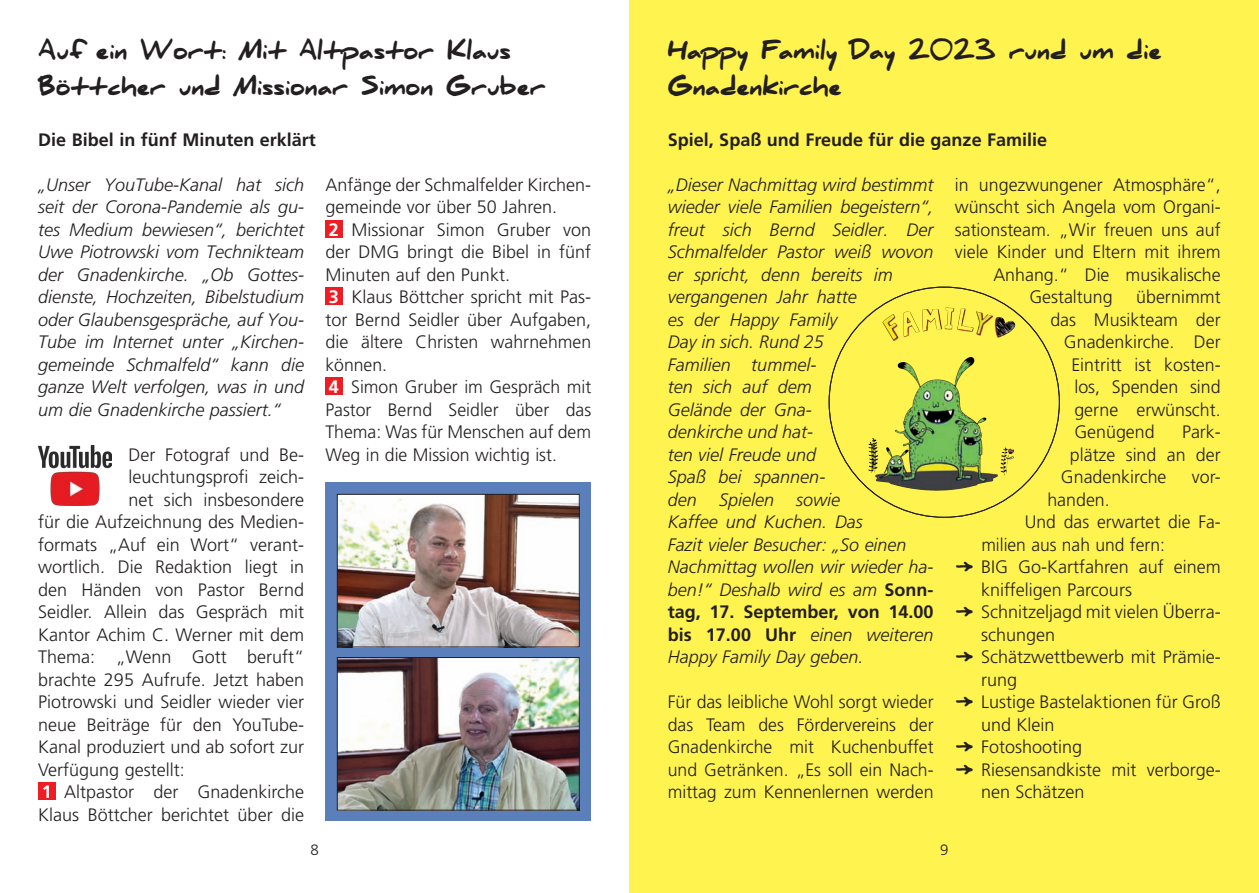
<style>
.page{position:relative;width:1259px;height:893px;background:#fff}
.page>*{position:absolute;margin:0;border:0;box-sizing:border-box;transform-origin:0 0}
.t1{font:900 22.5px/36px "Daniel";color:#231f20}
.t2{font:18px/22.5px "Frutiger OT Light";color:#231f20}
.t3{font:italic 18px/22.5px "Frutiger OT Light";color:#231f20}
.t4{font:18px "Frutiger OT Bold";color:#231f20}
.t5{font:15px "Frutiger OT Light";color:#231f20}
.s1{font-family:"Frutiger";font-weight:700;color:#fff}
.s2{font-family:"Frutiger OT Bold";font-style:normal}
.s3{font-family:"Biky";font-weight:700}
</style>
<div class="page">
<div style="left:629px;top:0;width:630px;height:893px;background:#fff34f"></div>
<div style="left:38px;top:783px;width:17px;height:17px;background:#ee1d23"></div>
<div style="left:325px;top:220px;width:17px;height:17px;background:#ee1d23"></div>
<div style="left:325px;top:288px;width:17px;height:17px;background:#ee1d23"></div>
<div style="left:325px;top:378px;width:17px;height:17px;background:#ee1d23"></div>
<img style="left:38px;top:446px;width:74px;height:60px">
<div style="left:325px;top:482px;width:266px;height:339px;background:#5a7fbb"></div>
<img style="left:339px;top:496px;width:238px;height:149px">
<div style="left:337px;top:494px;width:242px;height:153px;border:1px solid #231f20"></div>
<img style="left:339px;top:659px;width:238px;height:149px">
<div style="left:337px;top:657px;width:242px;height:153px;border:1px solid #231f20"></div>
<img style="left:944px;top:307px;width:28px;height:24px">
<p class="t1" style="left:668px;top:33px;width:495px">Happy Family Day 2023 rund um die<br>Gnadenkirche</p>
<p class="t4" style="left:668px;top:129px;width:381px">Spiel, Spaß und Freude für die ganze Familie</p>
<p class="t1" style="left:38px;top:33px;width:509px">Auf ein Wort: Mit Altpastor Klaus<br>Böttcher und Missionar Simon Gruber</p>
<p class="t4" style="left:38px;top:129px;width:279px">Die Bibel in fünf Minuten erklärt</p>
<p class="t3" style="left:38px;top:173px;width:267px;text-align:justify">„Unser YouTube-Kanal hat sich seit der Corona-Pandemie als gu&shy;tes Medium bewiesen“, berichtet Uwe Piotrowski vom Technikteam der Gnadenkirche. „Ob Gottes&shy;dienste, Hochzeiten, Bibelstudium oder Glaubensgespräche, auf You-Tube im Internet unter „Kirchen&shy;gemeinde Schmalfeld“ kann die ganze Welt verfolgen, was in und um die Gnadenkirche passiert.“</p>
<p class="t2" style="left:129px;top:443px;width:177px">Der Fotograf und Be-</p>
<p class="t2" style="left:129px;top:466px;width:177px">leuchtungsprofi zeich-</p>
<p class="t2" style="left:129px;top:488px;width:177px">net sich insbesondere</p>
<p class="t2" style="left:38px;top:511px;width:267px">für die Aufzeichnung des Medien-</p>
<p class="t2" style="left:38px;top:533px;width:267px">formats „Auf ein Wort“ verant-</p>
<p class="t2" style="left:38px;top:556px;width:267px">wortlich. Die Redaktion liegt in</p>
<p class="t2" style="left:38px;top:578px;width:267px">den Händen von Pastor Bernd</p>
<p class="t2" style="left:38px;top:601px;width:267px">Seidler. Allein das Gespräch mit</p>
<p class="t2" style="left:38px;top:623px;width:267px">Kantor Achim C. Werner mit dem</p>
<p class="t2" style="left:38px;top:646px;width:267px">Thema: „Wenn Gott beruft“</p>
<p class="t2" style="left:38px;top:668px;width:267px">brachte 295 Aufrufe. Jetzt haben</p>
<p class="t2" style="left:38px;top:691px;width:267px">Piotrowski und Seidler wieder vier</p>
<p class="t2" style="left:38px;top:713px;width:267px">neue Beiträge für den YouTube-</p>
<p class="t2" style="left:38px;top:736px;width:267px">Kanal produziert und ab sofort zur</p>
<p class="t2" style="left:38px;top:758px;width:148px">Verfügung gestellt:</p>
<p class="t2" style="left:42px;top:781px;width:264px"><span class="s1">1</span> Altpastor der Gnadenkirche</p>
<p class="t2" style="left:38px;top:803px;width:267px">Klaus Böttcher berichtet über die</p>
<p class="t2" style="left:325px;top:173px;width:267px">Anfänge der Schmalfelder Kirchen&shy;gemeinde vor über 50 Jahren.<br><span class="s1">2</span> Missionar Simon Gruber von der DMG bringt die Bibel in fünf<br>Minuten auf den Punkt.<br><span class="s1">3</span> Klaus Böttcher spricht mit Pas&shy;tor Bernd Seidler über Aufgaben, die ältere Christen wahrnehmen können.<br><span class="s1">4</span> Simon Gruber im Gespräch mit<br>Pastor Bernd Seidler über das<br>Thema: Was für Menschen auf dem<br>Weg in die Mission wichtig ist.</p>
<p class="t3" style="left:668px;top:173px;width:267px">„Dieser Nachmittag wird bestimmt wieder viele Familien begeistern“, freut sich Bernd Seidler. Der<br>Schmalfelder Pastor weiß wovon er spricht, denn bereits im vergangenen Jahr hatte<br>es der Happy Family<br>Day in sich. Rund 25<br>Familien tummel-<br>ten sich auf dem<br>Gelände der Gna-<br>denkirche und hat-<br>ten viel Freude und<br>Spaß bei spannen-<br>den Spielen sowie<br>Kaffee und Kuchen. Das<br>Fazit vieler Besucher: „So einen<br>Nachmittag wollen wir wieder ha&shy;ben!“ Deshalb wird es am <span class="s2">Sonn-</span></p>
<p class="t4" style="left:668px;top:601px;width:267px">tag, 17. September, von 14.00</p>
<p class="t3" style="left:668px;top:623px;width:267px"><span class="s2">bis 17.00 Uhr</span> einen weiteren<br>Happy Family Day geben.</p>
<p class="t2" style="left:668px;top:691px;width:267px;text-align:justify">Für das leibliche Wohl sorgt wieder das Team des Fördervereins der Gnadenkirche mit Kuchenbuffet und Getränken. „Es soll ein Nach&shy;mittag zum Kennenlernen werden</p>
<p class="t2" style="left:955px;top:173px;width:267px">in ungezwungener Atmosphäre“,</p>
<p class="t2" style="left:955px;top:196px;width:267px">wünscht sich Angela vom Organi-</p>
<p class="t2" style="left:955px;top:218px;width:267px">sationsteam. „Wir freuen uns auf</p>
<p class="t2" style="left:955px;top:241px;width:267px">viele Kinder und Eltern mit ihrem</p>
<p class="t2" style="left:993px;top:263px;width:229px">Anhang.“ Die musikalische</p>
<p class="t2" style="left:1029px;top:286px;width:85px">Gestaltung</p>
<p class="t2" style="left:1136px;top:286px;width:86px">übernimmt</p>
<p class="t2" style="left:1050px;top:308px;width:172px">das Musikteam der</p>
<p class="t2" style="left:1064px;top:331px;width:158px">Gnadenkirche. Der</p>
<p class="t2" style="left:1071px;top:353px;width:151px">Eintritt ist kosten-</p>
<p class="t2" style="left:1074px;top:376px;width:148px">los, Spenden sind</p>
<p class="t2" style="left:1074px;top:398px;width:148px">gerne erwünscht.</p>
<p class="t2" style="left:1074px;top:421px;width:82px">Genügend</p>
<p class="t2" style="left:1182px;top:421px;width:40px">Park-</p>
<p class="t2" style="left:1070px;top:443px;width:152px">plätze sind an der</p>
<p class="t2" style="left:1061px;top:466px;width:107px">Gnadenkirche</p>
<p class="t2" style="left:1192px;top:466px;width:30px">vor-</p>
<p class="t2" style="left:1047px;top:488px;width:64px">handen.</p>
<p class="t2" style="left:1025px;top:511px;width:197px">Und das erwartet die Fa-</p>
<p class="t2" style="left:981px;top:533px;width:185px">milien aus nah und fern:</p>
<p class="t2" style="left:955px;top:556px;width:267px"><span class="s3">&lt;</span> BIG Go-Kartfahren auf einem</p>
<p class="t2" style="left:981px;top:578px;width:152px">kniffeligen Parcours</p>
<p class="t2" style="left:955px;top:601px;width:267px"><span class="s3">&lt;</span> Schnitzeljagd mit vielen Überra-</p>
<p class="t2" style="left:981px;top:623px;width:76px">schungen</p>
<p class="t2" style="left:955px;top:646px;width:267px"><span class="s3">&lt;</span> Schätzwettbewerb mit Prämie-</p>
<p class="t2" style="left:981px;top:668px;width:38px">rung</p>
<p class="t2" style="left:955px;top:691px;width:267px"><span class="s3">&lt;</span> Lustige Bastelaktionen für Groß</p>
<p class="t2" style="left:981px;top:713px;width:75px">und Klein</p>
<p class="t2" style="left:955px;top:736px;width:129px"><span class="s3">&lt;</span> Fotoshooting</p>
<p class="t2" style="left:955px;top:758px;width:267px"><span class="s3">&lt;</span> Riesensandkiste mit verborge-</p>
<p class="t2" style="left:981px;top:781px;width:105px">nen Schätzen</p>
<p class="t5" style="left:310px;top:841px;width:10px">8</p>
<p class="t5" style="left:940px;top:841px;width:10px">9</p>
</div>
